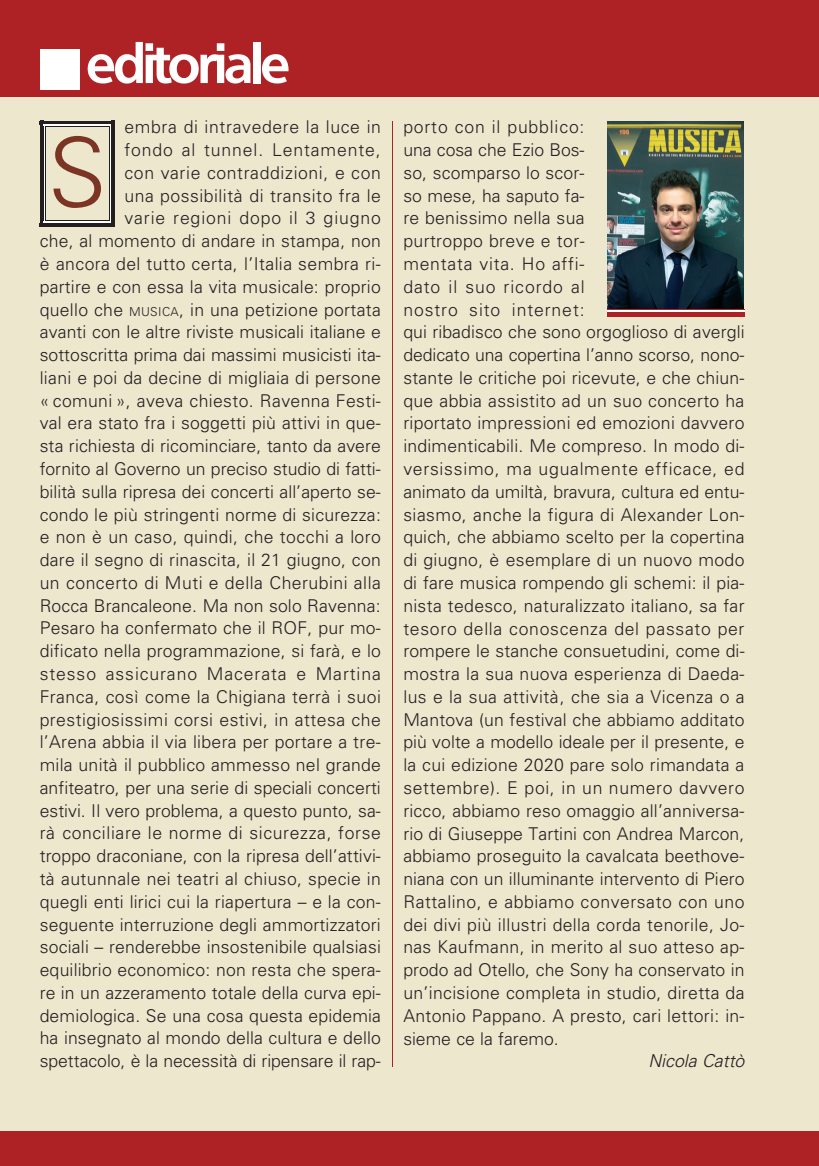
<style>
.page{position:relative;width:819px;height:1166px;background:#ede7ce}
.page>*{position:absolute;margin:0;border:0;box-sizing:border-box;transform-origin:0 0}
.t1{font:95.9px "Adv P2 A67";color:#7c3525}
.t2{font:52.32px "Adv T3020 B";letter-spacing:-.05em;color:#fff}
.t3{font:17.85px "Adv P2 A71";color:#231f20}
.t4{font:17.68px/22.8px "Adv P2 A67";letter-spacing:.015em;color:#231f20;text-align:right}
.s1{font-family:"Adv Pi 3"}
.s2{font-size:12.25px}
</style>
<div class="page">
<hr style="left:392px;top:122px;width:1px;height:945px;background:#ae2226">
<svg style="left:44px;top:121px;width:67px;height:4px"></svg>
<hr style="left:40px;top:223px;width:75px;height:4px;background:#231f20">
<hr style="left:40px;top:121px;width:4px;height:106px;background:#231f20">
<hr style="left:111px;top:121px;width:4px;height:106px;background:#231f20">
<hr style="left:44px;top:125px;width:67px;height:1px;background:#fff">
<hr style="left:44px;top:221px;width:67px;height:2px;background:#fff">
<hr style="left:44px;top:125px;width:1px;height:98px;background:#fff">
<hr style="left:109px;top:125px;width:2px;height:98px;background:#fff">
<hr style="left:45px;top:126px;width:64px;height:1px;background:#231f20">
<hr style="left:45px;top:220px;width:64px;height:1px;background:#231f20">
<hr style="left:45px;top:126px;width:1px;height:95px;background:#231f20">
<hr style="left:109px;top:126px;width:1px;height:95px;background:#231f20">
<div style="left:0;top:0;width:819px;height:97px;background:#ae2226"></div>
<div style="left:0;top:1131px;width:819px;height:35px;background:#ae2226"></div>
<img style="left:607px;top:122px;width:136px;height:187px">
<hr style="left:607px;top:312px;width:137px;height:4px;background:#ae2226">
<hr style="left:607px;top:310px;width:137px;height:2px;background:#fff">
<hr style="left:607px;top:309px;width:137px;height:1px;background:#ae2226">
<h2 class="t2" style="left:34px;top:42px;width:258px"><span class="s1">&amp;</span>editoriale</h2>
<p class="t4" style="left:40px;top:117px;width:343px">embra di intravedere la luce in<br>fondo al tunnel. Lentamente,<br>con varie contraddizioni, e con<br>una possibilita` di transito fra le<br>varie regioni dopo il 3 giugno<br>che, al momento di andare in stampa, non e` ancora del tutto certa, l’Italia sembra ri&shy;partire e con essa la vita musicale: proprio quello che <span class="s2">MUSICA</span>, in una petizione portata avanti con le altre riviste musicali italiane e sottoscritta prima dai massimi musicisti ita&shy;liani e poi da decine di migliaia di persone « comuni », aveva chiesto. Ravenna Festi&shy;val era stato fra i soggetti piu` attivi in que&shy;sta richiesta di ricominciare, tanto da avere fornito al Governo un preciso studio di fatti&shy;bilita` sulla ripresa dei concerti all’aperto se&shy;condo le piu` stringenti norme di sicurezza: e non e` un caso, quindi, che tocchi a loro dare il segno di rinascita, il 21 giugno, con un concerto di Muti e della Cherubini alla Rocca Brancaleone. Ma non solo Ravenna:<br>Pesaro ha confermato che il ROF, pur mo&shy;dificato nella programmazione, si fara`, e lo stesso assicurano Macerata e Martina Franca, cosı` come la Chigiana terra` i suoi prestigiosissimi corsi estivi, in attesa che l’Arena abbia il via libera per portare a tre&shy;mila unita` il pubblico ammesso nel grande anfiteatro, per una serie di speciali concerti estivi. Il vero problema, a questo punto, sa&shy;ra` conciliare le norme di sicurezza, forse troppo draconiane, con la ripresa dell’attivi&shy;ta` autunnale nei teatri al chiuso, specie in quegli enti lirici cui la riapertura – e la con&shy;seguente interruzione degli ammortizzatori sociali – renderebbe insostenibile qualsiasi equilibrio economico: non resta che spera&shy;re in un azzeramento totale della curva epi&shy;demiologica. Se una cosa questa epidemia ha insegnato al mondo della cultura e dello spettacolo, e` la necessita` di ripensare il rap-</p>
<p class="t4" style="left:403px;top:117px;width:343px;text-align:left">porto con il pubblico:<br>una cosa che Ezio Bos-<br>so, scomparso lo scor-<br>so mese, ha saputo fa-<br>re benissimo nella sua<br>purtroppo breve e tor-<br>mentata vita. Ho affi-<br>dato il suo ricordo al<br>nostro sito internet:<br>qui ribadisco che sono orgoglioso di avergli dedicato una copertina l’anno scorso, nono&shy;stante le critiche poi ricevute, e che chiun&shy;que abbia assistito ad un suo concerto ha riportato impressioni ed emozioni davvero indimenticabili. Me compreso. In modo di&shy;versissimo, ma ugualmente efficace, ed animato da umilta`, bravura, cultura ed entu&shy;siasmo, anche la figura di Alexander Lon&shy;quich, che abbiamo scelto per la copertina di giugno, e` esemplare di un nuovo modo di fare musica rompendo gli schemi: il pia&shy;nista tedesco, naturalizzato italiano, sa far tesoro della conoscenza del passato per rompere le stanche consuetudini, come di&shy;mostra la sua nuova esperienza di Daeda&shy;lus e la sua attivita`, che sia a Vicenza o a Mantova (un festival che abbiamo additato piu` volte a modello ideale per il presente, e la cui edizione 2020 pare solo rimandata a settembre). E poi, in un numero davvero ricco, abbiamo reso omaggio all’anniversa&shy;rio di Giuseppe Tartini con Andrea Marcon, abbiamo proseguito la cavalcata beethove&shy;niana con un illuminante intervento di Piero Rattalino, e abbiamo conversato con uno dei divi piu` illustri della corda tenorile, Jo&shy;nas Kaufmann, in merito al suo atteso ap&shy;prodo ad Otello, che Sony ha conservato in un’incisione completa in studio, diretta da Antonio Pappano. A presto, cari lettori: in&shy;sieme ce la faremo.</p>
<h1 class="t1" style="left:48px;top:137px;width:60px">S</h1>
<p class="t3" style="left:648px;top:1054px;width:97px">Nicola Catto`</p>
</div>
